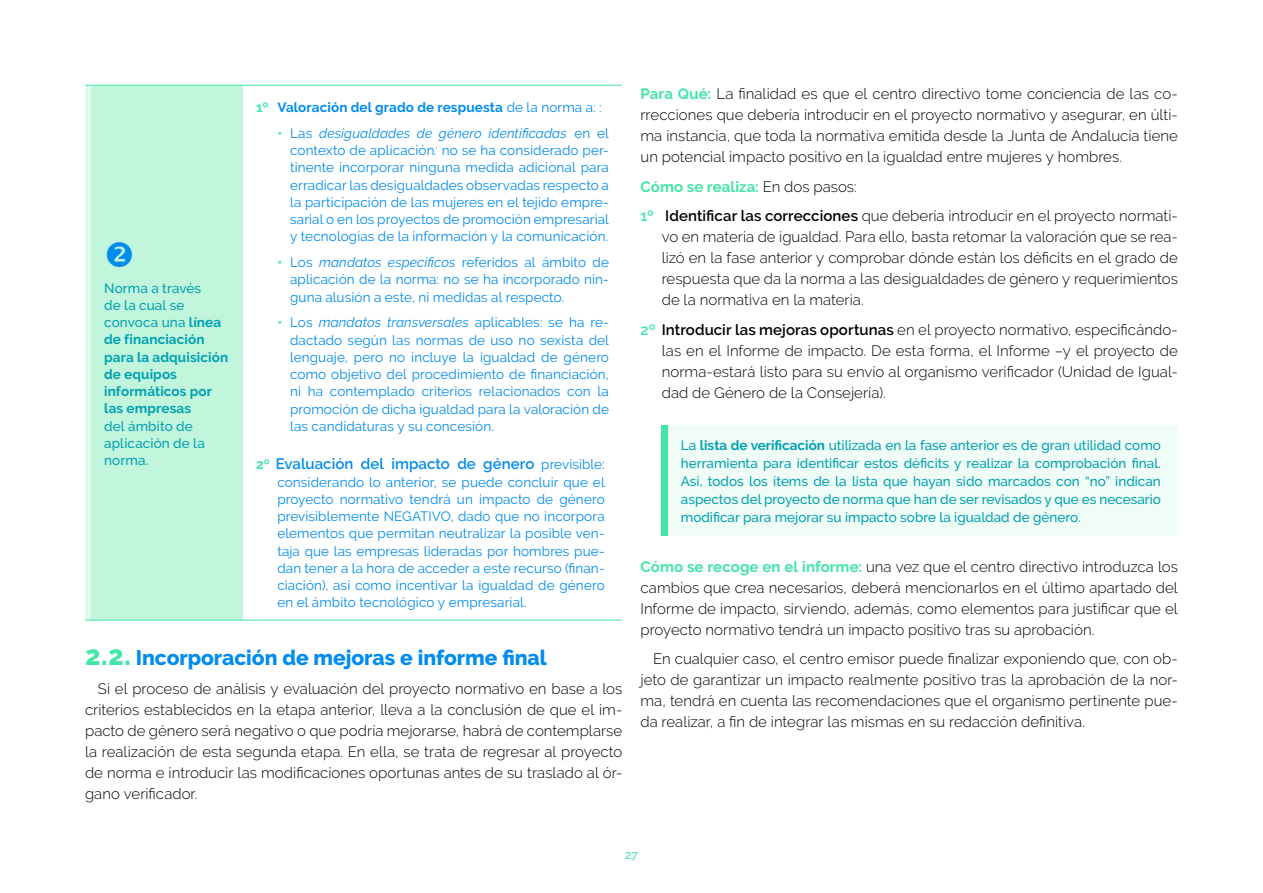
<style>
.page{position:relative;width:1263px;height:893px;background:#fff}
.page>*{position:absolute;margin:0;border:0;box-sizing:border-box;transform-origin:0 0}
.t1{font:800 21px "Raleway";color:#008ced}
.t2{font:300 15px/21px "Raleway";color:#000;text-align:justify}
.t3{font:600 15px "Raleway";letter-spacing:.005em;color:#008ced}
.t4{font:13.5px/17.2px "Raleway";letter-spacing:.01em;color:#008ced;text-align:justify}
.t5{font:500 13.5px/18px "Raleway";color:#00a1b1}
.t6{font:700 13.5px/17.2px "Raleway";letter-spacing:.01em;color:#00a1b1}
.t7{font:700 13.5px "Raleway";letter-spacing:.005em;color:#008ced}
.t8{font:500 12px "Raleway";color:#42e6a6}
.s1{color:#42e6a6}
.s2{font-weight:400}
.s3{font-weight:700;color:#42e6a6}
.s4{font-style:italic}
.s5{font-weight:300;font-style:italic;font-size:15px}
.s6{font-weight:700;font-size:13.5px;color:#42e6a6}
.s7{font-weight:400;font-size:13.5px}
.s8{font-size:27px;color:#42e6a6}
.s9{font-weight:500}
.s10{font-weight:600;color:#42e6a6}
.s11{font-weight:600}
.s12{font-weight:700}
</style>
<div class="page">
<div style="left:85px;top:85px;width:6px;height:535px;background:#e1faee"></div>
<div style="left:91px;top:85px;width:152px;height:535px;background:#c1f5dc"></div>
<hr style="left:91px;top:85px;width:152px;height:1px;background:#42e6a6">
<hr style="left:91px;top:620px;width:152px;height:1px;background:#42e6a6">
<hr style="left:243px;top:85px;width:379px;height:1px;background:#42e6a6">
<hr style="left:243px;top:620px;width:379px;height:1px;background:#42e6a6">
<div style="left:662px;top:425px;width:6px;height:110px;background:#42e6a6"></div>
<div style="left:668px;top:425px;width:510px;height:110px;background:#f0fcf6"></div>
<p class="t7" style="left:256px;top:100px;width:347px"><span class="s1">1º</span> Valoración del grado de respuesta <span class="s2">de la norma a: :</span></p>
<p class="t4" style="left:290px;top:124px;width:320px;text-indent:-13px"><span class="s3">•</span> Las <span class="s4">desigualdades de género identificadas</span> en el contexto de aplicación<span class="s5">:</span> no se ha considerado per&shy;tinente incorporar ninguna medida adicional para erradicar las desigualdades observadas respecto a la participación de las mujeres en el tejido empre&shy;sarial o en los proyectos de promoción empresarial y tecnologías de la información y la comunicación.</p>
<p class="t4" style="left:290px;top:254px;width:320px;text-indent:-13px"><span class="s3">•</span> Los <span class="s4">mandatos específicos</span> referidos al ámbito de aplicación de la norma: no se ha incorporado nin&shy;guna alusión a este, ni medidas al respecto.</p>
<p class="t4" style="left:290px;top:314px;width:320px;text-indent:-13px"><span class="s3">•</span> Los <span class="s4">mandatos transversales</span> aplicables: se ha re&shy;dactado según las normas de uso no sexista del lenguaje, pero no incluye la igualdad de género como objetivo del procedimiento de financiación, ni ha contemplado criterios relacionados con la promoción de dicha igualdad para la valoración de las candidaturas y su concesión.</p>
<p class="t3" style="left:256px;top:455px;width:350px"><span class="s6">2º</span> Evaluación del impacto de género <span class="s7">previsible:</span></p>
<p class="t4" style="left:277px;top:473px;width:329px">considerando lo anterior, se puede concluir que el proyecto normativo tendrá un impacto de género previsiblemente NEGATIVO, dado que no incorpora elementos que permitan neutralizar la posible ven&shy;taja que las empresas lideradas por hombres pue&shy;dan tener a la hora de acceder a este recurso (finan&shy;ciación), así como incentivar la igualdad de género en el ámbito tecnológico y empresarial.</p>
<h1 class="t1" style="left:85px;top:645px;width:463px"><span class="s8">2.2.</span> Incorporación de mejoras e informe final</h1>
<p class="t2" style="left:85px;top:678px;width:539px;text-indent:13px">Si el proceso de análisis y evaluación del proyecto normativo en base a los criterios establecidos en la etapa anterior, lleva a la conclusión de que el im&shy;pacto de género será negativo o que podría mejorarse, habrá de contemplarse la realización de esta segunda etapa. En ella, se trata de regresar al proyecto de norma e introducir las modificaciones oportunas antes de su traslado al ór&shy;gano verificador.</p>
<p class="t6" style="left:104px;top:279px;width:126px"><span class="s9">Norma a través<br>de la cual se convoca una</span> línea de financiación para la adquisición de equipos informáticos por las empresas</p>
<p class="t5" style="left:104px;top:417px;width:102px;line-height:17.2px">del ámbito de aplicación de la norma.</p>
<p class="t2" style="left:640px;top:83px;width:539px"><span class="s3">Para Qué:</span> La finalidad es que el centro directivo tome conciencia de las co&shy;rrecciones que debería introducir en el proyecto normativo y asegurar, en últi&shy;ma instancia, que toda la normativa emitida desde la Junta de Andalucía tiene un potencial impacto positivo en la igualdad entre mujeres y hombres.</p>
<p class="t2" style="left:640px;top:172px;width:539px;line-height:29.5px"><span class="s3">Cómo se realiza:</span> En dos pasos:<br><span class="s10">1º</span> <span class="s11">Identificar las correcciones</span> que debería introducir en el proyecto normati-</p>
<p class="t2" style="left:662px;top:226px;width:518px">vo en materia de igualdad. Para ello, basta retomar la valoración que se rea&shy;lizó en la fase anterior y comprobar dónde están los déficits en el grado de respuesta que da la norma a las desigualdades de género y requerimientos de la normativa en la materia.</p>
<p class="t2" style="left:662px;top:319px;width:518px;text-indent:-21px"><span class="s10">2º</span> <span class="s11">Introducir las mejoras oportunas</span> en el proyecto normativo, especificándo&shy;las en el Informe de impacto. De esta forma, el Informe –y el proyecto de norma-estará listo para su envío al organismo verificador (Unidad de Igual&shy;dad de Género de la Consejería).</p>
<p class="t5" style="left:681px;top:437px;width:482px;text-align:justify">La <span class="s12">lista de verificación</span> utilizada en la fase anterior es de gran utilidad como herramienta para identificar estos déficits y realizar la comprobación final.<br>Así, todos los ítems de la lista que hayan sido marcados con “no” indican aspectos del proyecto de norma que han de ser revisados y que es necesario modificar para mejorar su impacto sobre la igualdad de género.</p>
<p class="t2" style="left:640px;top:556px;width:539px"><span class="s3">Cómo se recoge en el informe:</span> una vez que el centro directivo introduzca los cambios que crea necesarios, deberá mencionarlos en el último apartado del Informe de impacto, sirviendo, además, como elementos para justificar que el proyecto normativo tendrá un impacto positivo tras su aprobación.</p>
<p class="t2" style="left:640px;top:648px;width:539px;text-indent:13px">En cualquier caso, el centro emisor puede finalizar exponiendo que, con ob&shy;jeto de garantizar un impacto realmente positivo tras la aprobación de la nor&shy;ma, tendrá en cuenta las recomendaciones que el organismo pertinente pue&shy;da realizar, a fin de integrar las mismas en su redacción definitiva.</p>
<p class="t8" style="left:625px;top:847px;width:14px">27</p>
</div>
